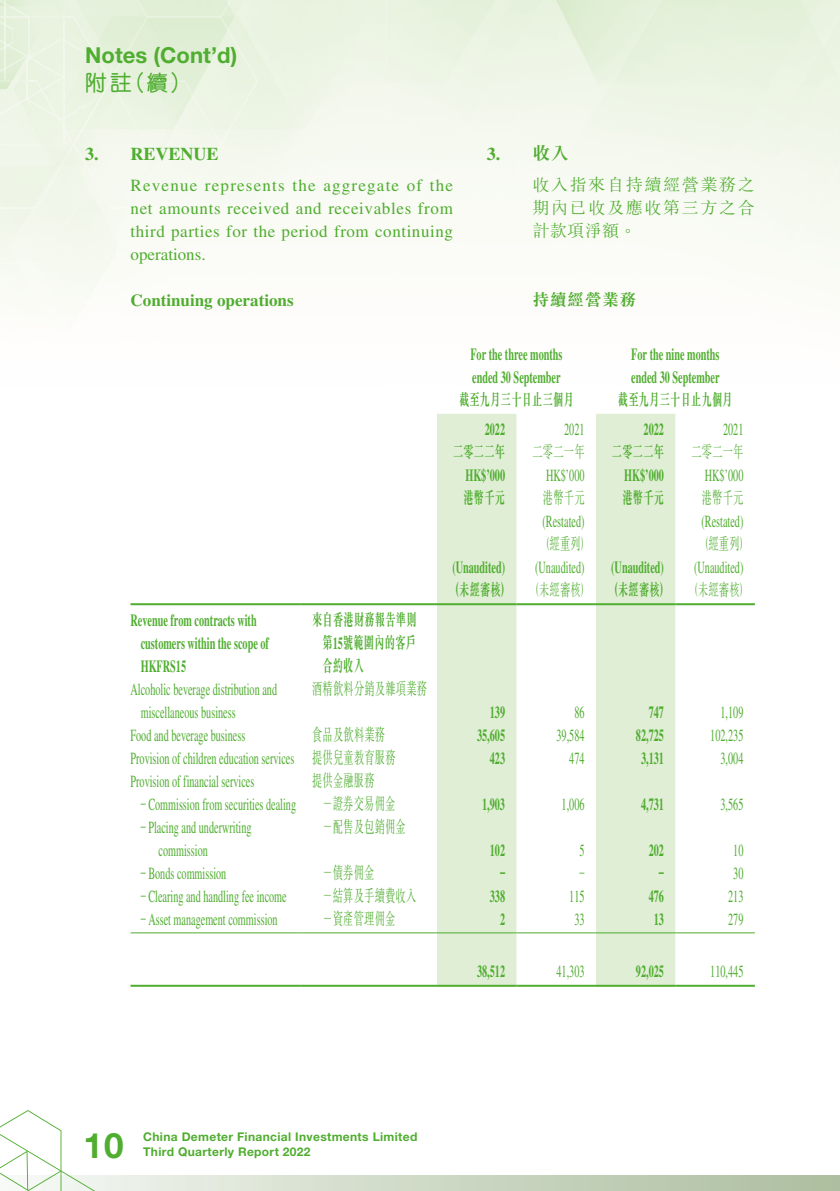
<style>
.page{position:relative;width:840px;height:1191px;background:#fff}
.page>*{position:absolute;margin:0;border:0;box-sizing:border-box;transform-origin:0 0}
.t1{font:700 35px "Helvetica Neue LT Std";color:#4fad2f}
.t2{font:700 22px "Helvetica Neue LT Std";letter-spacing:.005em;color:#4fad2f}
.t3{font:500 22px "M Yuen HK";color:#4fad2f}
.t4{font:700 18px "Times LT Std";color:#4fad2f}
.t5{font:17px/23px "Times LT Std";color:#4fad2f;scale:.6 1}
.t6{font:700 17px/23px "Times LT Std";color:#4fad2f;scale:.6 1}
.t7{font:17px/23px "Times LT Std";color:#4fad2f;text-align:justify}
.t8{font:700 17px/23px "M Sung HK";letter-spacing:.025em;color:#4fad2f;text-align:justify;scale:.6 1}
.t9{font:300 17px "M Sung HK";letter-spacing:.025em;color:#4fad2f;scale:.6 1}
.t10{font:300 17px/23px "M Sung HK";letter-spacing:.025em;color:#4fad2f;text-align:justify}
.t11{font:700 17px "Times LT Std";color:#4fad2f}
.t12{font:700 17px "M Sung HK";letter-spacing:.025em;color:#4fad2f}
.t13{font:700 12px/15px "Helvetica Neue LT Std";letter-spacing:.03em;color:#4fad2f}
.s1{font-family:"M Sung HK"}
.s2{font-family:"Times LT Std"}
.s3{font-weight:300}
.s4{font-family:"M Sung HK";font-weight:300}
</style>
<div class="page">
<div style="left:221px;top:145px;width:36px;height:63px;background:#f5f8ee"></div>
<img style="left:0;top:81px;width:26px;height:17px">
<img style="left:29px;top:33px;width:34px;height:6px">
<div style="left:0;top:0;width:127px;height:33px;background:#e7f2de"></div>
<img style="left:110px;top:17px;width:148px;height:128px">
<div style="left:74px;top:145px;width:147px;height:63px;background:#f5f9ef"></div>
<img style="left:110px;top:80px;width:111px;height:65px">
<div style="left:64px;top:17px;width:46px;height:64px;background:#e8f2de"></div>
<img style="left:29px;top:17px;width:34px;height:1px">
<img style="left:0;top:17px;width:4px;height:5px">
<img style="left:74px;top:81px;width:36px;height:64px">
<div style="left:0;top:118px;width:74px;height:91px;background:#eff6e8"></div>
<img style="left:26px;top:118px;width:30px;height:2px">
<div style="left:26px;top:39px;width:71px;height:79px;background:#eaf3e2"></div>
<svg style="left:0;top:80px;width:26px;height:1px"></svg>
<img style="left:0;top:22px;width:4px;height:11px">
<img style="left:5px;top:3px;width:24px;height:31px">
<img style="left:0;top:58px;width:26px;height:16px">
<img style="left:127px;top:0;width:114px;height:17px">
<img style="left:146px;top:17px;width:75px;height:1px">
<img style="left:63px;top:78px;width:1px;height:38px">
<svg style="left:56px;top:116px;width:8px;height:29px"></svg>
<img style="left:63px;top:18px;width:1px;height:58px">
<svg style="left:63px;top:0;width:1px;height:18px"></svg>
<img style="left:4px;top:58px;width:1px;height:21px">
<img style="left:4px;top:6px;width:1px;height:27px">
<svg style="left:0;top:0;width:5px;height:6px"></svg>
<img style="left:0;top:98px;width:26px;height:27px">
<img style="left:31px;top:58px;width:32px;height:41px">
<img style="left:0;top:34px;width:30px;height:24px">
<img style="left:26px;top:57px;width:5px;height:42px">
<svg style="left:0;top:33px;width:9px;height:15px"></svg>
<svg style="left:124px;top:1175px;width:715px;height:16px;background:#cad6c2"></svg>
<svg style="left:0;top:1110px;width:124px;height:81px"></svg>
<svg style="left:437px;top:414px;width:238px;height:570px;fill:#e0eed5"></svg>
<hr style="left:130px;top:603px;width:170px;height:2px;background:#4fad2f">
<hr style="left:300px;top:603px;width:137px;height:2px;background:#4fad2f">
<hr style="left:437px;top:603px;width:79px;height:2px;background:#4fad2f">
<hr style="left:516px;top:603px;width:79px;height:2px;background:#4fad2f">
<hr style="left:595px;top:603px;width:80px;height:2px;background:#4fad2f">
<hr style="left:675px;top:603px;width:79px;height:2px;background:#4fad2f">
<hr style="left:130px;top:932px;width:170px;height:1px;background:#4fad2f">
<hr style="left:300px;top:932px;width:137px;height:1px;background:#4fad2f">
<hr style="left:437px;top:932px;width:79px;height:1px;background:#4fad2f">
<hr style="left:516px;top:932px;width:79px;height:1px;background:#4fad2f">
<hr style="left:595px;top:932px;width:80px;height:1px;background:#4fad2f">
<hr style="left:675px;top:932px;width:79px;height:1px;background:#4fad2f">
<hr style="left:130px;top:984px;width:170px;height:2px;background:#4fad2f">
<hr style="left:300px;top:984px;width:137px;height:2px;background:#4fad2f">
<hr style="left:437px;top:984px;width:79px;height:2px;background:#4fad2f">
<hr style="left:516px;top:984px;width:79px;height:2px;background:#4fad2f">
<hr style="left:595px;top:984px;width:80px;height:2px;background:#4fad2f">
<hr style="left:675px;top:984px;width:79px;height:2px;background:#4fad2f">
<p class="t2" style="left:85px;top:41px;width:154px">Notes (Cont’d)</p>
<p class="t3" style="left:85px;top:71px;width:107px">附註（續）</p>
<p class="t4" style="left:85px;top:143px;width:135px">3. REVENUE</p>
<p class="t7" style="left:130px;top:173px;width:324px">Revenue represents the aggregate of the net amounts received and receivables from third parties for the period from continuing operations.</p>
<p class="t11" style="left:130px;top:290px;width:164px">Continuing operations</p>
<p class="t4" style="left:486px;top:143px;width:83px">3. <span class="s1">收入</span></p>
<p class="t10" style="left:532px;top:172px;width:224px">收入指來自持續經營業務之期內已收及應收第三方之合計款項淨額。</p>
<p class="t12" style="left:532px;top:291px;width:106px">持續經營業務</p>
<p class="t6" style="left:141px;top:608px;width:215px;text-indent:-10px">Revenue from contracts with customers within the scope of<br>HKFRS15</p>
<p class="t8" style="left:322px;top:608px;width:158px;text-indent:-10px">來自香港財務報告準則第<span class="s2">15</span>號範圍內的客戶合約收入</p>
<p class="t5" style="left:141px;top:678px;width:229px;text-indent:-10px">Alcoholic beverage distribution and miscellaneous business</p>
<p class="t9" style="left:312px;top:677px;width:193px">酒精飲料分銷及雜項業務</p>
<p class="t6" style="left:470px;top:342px;width:155px">For the three months ended 30 September</p>
<p class="t6" style="left:630px;top:342px;width:149px">For the nine months ended 30 September</p>
<p class="t8" style="left:459px;top:387px;width:193px">截至九月三十日止三個月</p>
<p class="t8" style="left:617px;top:387px;width:193px">截至九月三十日止九個月</p>
<p class="t6" style="left:484px;top:417px;width:35px">2022</p>
<p class="t5" style="left:564px;top:417px;width:36px">2021</p>
<p class="t6" style="left:643px;top:417px;width:36px">2022</p>
<p class="t5" style="left:722px;top:417px;width:35px">2021</p>
<p class="t8" style="left:453px;top:439px;width:88px">二零二二年</p>
<p class="t9" style="left:532px;top:439px;width:88px">二零二一年</p>
<p class="t8" style="left:611px;top:439px;width:88px">二零二二年</p>
<p class="t9" style="left:691px;top:439px;width:88px">二零二一年</p>
<p class="t6" style="left:465px;top:463px;width:68px">HK$’000</p>
<p class="t5" style="left:545px;top:463px;width:66px">HK$’000</p>
<p class="t6" style="left:624px;top:463px;width:68px">HK$’000</p>
<p class="t5" style="left:704px;top:463px;width:66px">HK$’000</p>
<p class="t8" style="left:463px;top:485px;width:71px">港幣千元</p>
<p class="t9" style="left:542px;top:485px;width:71px">港幣千元</p>
<p class="t8" style="left:622px;top:485px;width:71px">港幣千元</p>
<p class="t9" style="left:701px;top:485px;width:71px">港幣千元</p>
<p class="t5" style="left:542px;top:509px;width:71px">(Restated)</p>
<p class="t5" style="left:701px;top:509px;width:71px">(Restated)</p>
<p class="t9" style="left:540px;top:531px;width:85px">（經重列）</p>
<p class="t9" style="left:698px;top:531px;width:85px">（經重列）</p>
<p class="t6" style="left:452px;top:555px;width:89px">(Unaudited)</p>
<p class="t5" style="left:535px;top:555px;width:84px">(Unaudited)</p>
<p class="t6" style="left:611px;top:555px;width:89px">(Unaudited)</p>
<p class="t5" style="left:693px;top:555px;width:84px">(Unaudited)</p>
<p class="t8" style="left:449px;top:577px;width:500px">（未經審核） <span class="s3">（未經審核）</span> （未經審核） <span class="s3">（未經審核）</span></p>
<p class="t6" style="left:489px;top:700px;width:27px">139</p>
<p class="t5" style="left:574px;top:701px;width:18px">86</p>
<p class="t6" style="left:648px;top:700px;width:27px">747</p>
<p class="t5" style="left:720px;top:701px;width:40px">1,109</p>
<p class="t5" style="left:130px;top:724px;width:193px">Food and beverage business</p>
<p class="t9" style="left:312px;top:723px;width:123px">食品及飲料業務</p>
<p class="t6" style="left:477px;top:723px;width:48px">35,605</p>
<p class="t5" style="left:556px;top:724px;width:48px">39,584</p>
<p class="t6" style="left:635px;top:723px;width:48px">82,725</p>
<p class="t5" style="left:710px;top:724px;width:57px">102,235</p>
<p class="t5" style="left:130px;top:747px;width:443px">Provision of children education services <span class="s4">提供兒童教育服務</span></p>
<p class="t6" style="left:489px;top:746px;width:27px">423</p>
<p class="t5" style="left:569px;top:747px;width:27px">474</p>
<p class="t6" style="left:640px;top:746px;width:40px">3,131</p>
<p class="t5" style="left:720px;top:747px;width:40px">3,004</p>
<p class="t5" style="left:130px;top:770px;width:208px">Provision of financial services</p>
<p class="t9" style="left:312px;top:769px;width:106px">提供金融服務</p>
<p class="t5" style="left:141px;top:793px;width:260px">– Commission from securities dealing</p>
<p class="t9" style="left:322px;top:792px;width:123px">－證券交易佣金</p>
<p class="t6" style="left:482px;top:792px;width:40px">1,903</p>
<p class="t5" style="left:561px;top:793px;width:40px">1,006</p>
<p class="t6" style="left:640px;top:792px;width:40px">4,731</p>
<p class="t5" style="left:720px;top:793px;width:40px">3,565</p>
<p class="t5" style="left:158px;top:816px;width:156px;text-indent:-18px">– Placing and underwriting commission</p>
<p class="t9" style="left:322px;top:815px;width:140px">－配售及包銷佣金</p>
<p class="t6" style="left:489px;top:838px;width:27px">102</p>
<p class="t5" style="left:579px;top:839px;width:10px">5</p>
<p class="t6" style="left:648px;top:838px;width:27px">202</p>
<p class="t5" style="left:732px;top:839px;width:19px">10</p>
<p class="t5" style="left:141px;top:862px;width:144px">– Bonds commission</p>
<p class="t9" style="left:322px;top:861px;width:88px">－債券佣金</p>
<p class="t6" style="left:499px;top:859px;width:10px">–</p>
<p class="t5" style="left:579px;top:859px;width:10px">–</p>
<p class="t6" style="left:658px;top:859px;width:10px">–</p>
<p class="t5" style="left:732px;top:862px;width:19px">30</p>
<p class="t5" style="left:141px;top:885px;width:245px">– Clearing and handling fee income</p>
<p class="t9" style="left:322px;top:884px;width:158px">－結算及手續費收入</p>
<p class="t6" style="left:489px;top:884px;width:27px">338</p>
<p class="t5" style="left:569px;top:885px;width:27px">115</p>
<p class="t6" style="left:648px;top:884px;width:27px">476</p>
<p class="t5" style="left:727px;top:885px;width:27px">213</p>
<p class="t5" style="left:141px;top:908px;width:230px">– Asset management commission</p>
<p class="t9" style="left:322px;top:907px;width:123px">－資產管理佣金</p>
<p class="t6" style="left:499px;top:907px;width:10px">2</p>
<p class="t5" style="left:574px;top:908px;width:18px">33</p>
<p class="t6" style="left:653px;top:907px;width:18px">13</p>
<p class="t5" style="left:727px;top:908px;width:27px">279</p>
<p class="t6" style="left:477px;top:959px;width:48px">38,512</p>
<p class="t5" style="left:556px;top:960px;width:48px">41,303</p>
<p class="t6" style="left:635px;top:959px;width:48px">92,025</p>
<p class="t5" style="left:710px;top:960px;width:57px">110,445</p>
<h1 class="t1" style="left:84px;top:1124px;width:41px">10</h1>
<p class="t13" style="left:143px;top:1128px;width:275px">China Demeter Financial Investments Limited<br>Third Quarterly Report 2022</p>
</div>
